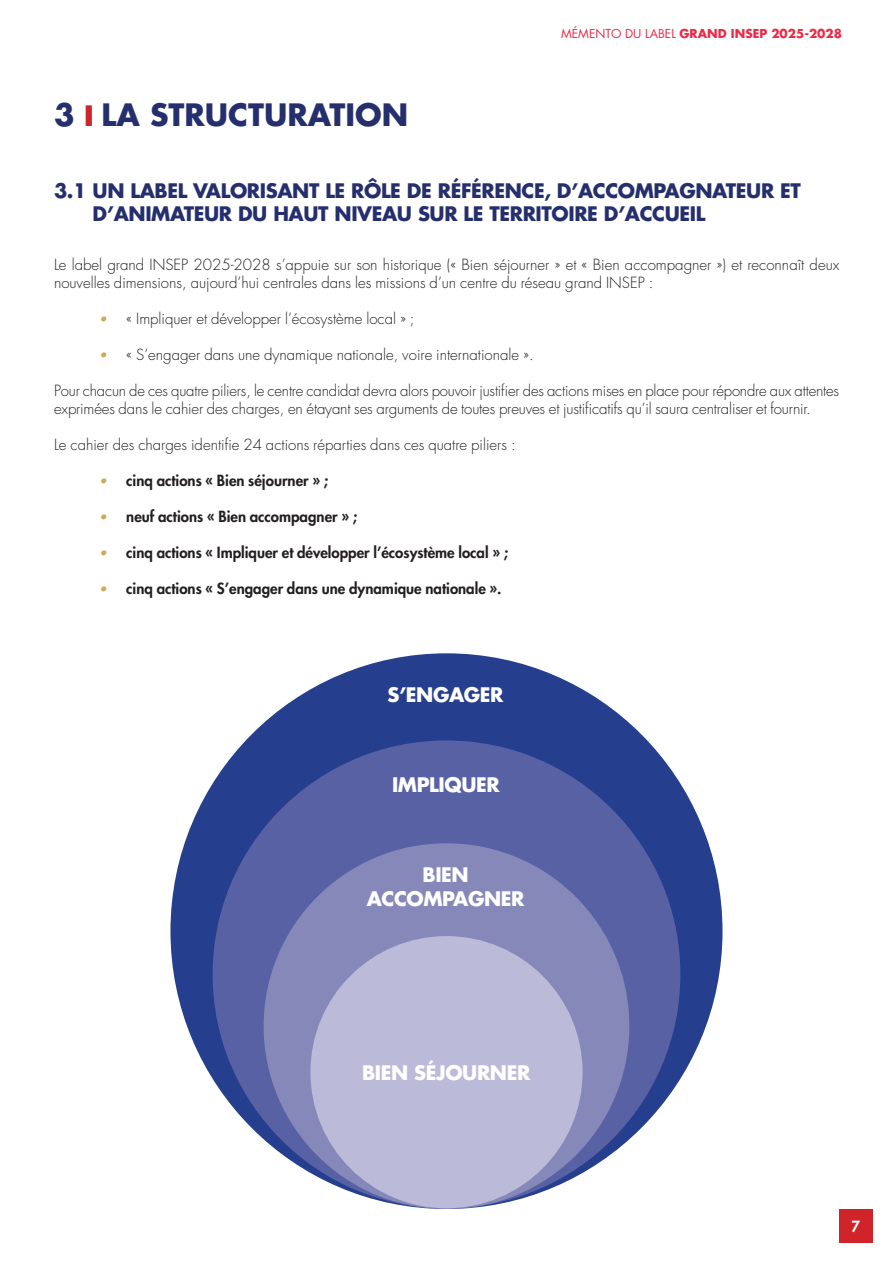
<style>
.page{position:relative;width:893px;height:1263px;background:#fff}
.page>*{position:absolute;margin:0;border:0;box-sizing:border-box;transform-origin:0 0}
.TITRE_NIV_1{font:700 30px "Futura Std";color:#252f6d}
.TITRE_NIV_2{font:700 19.5px/23.4px "Futura Std";letter-spacing:-.02em;color:#252f6d}
.TITRE_NIV_2-2{font:700 19.5px/23.4px "Futura Std";letter-spacing:-.02em;color:#fff;text-align:center}
.TXT_COURANT{font:300 15px/18px "Futura Std";color:#231f20}
.t1{font:800 15px "Futura Std";color:#231f20}
.t2{font:800 15px "Futura Std";color:#fff}
.t3{font:700 12px "Futura Std";color:#ed2a47}
.s1{color:#d1232a}
.s2{font-weight:400}
.s3{font-weight:500;font-style:italic;font-size:13.5px;color:#cca95b}
</style>
<div class="page">
<div style="left:839px;top:1209px;width:34px;height:34px;background:#d1232a"></div>
<div style="left:170px;top:653px;width:552px;height:556px;background:#253f8e;border-radius:50%"></div>
<div style="left:213px;top:740px;width:467px;height:468px;background:#5861a3;border-radius:50%"></div>
<div style="left:264px;top:843px;width:365px;height:366px;background:#8688ba;border-radius:50%"></div>
<div style="left:310px;top:936px;width:273px;height:272px;background:#bbbbd9;border-radius:50%"></div>
<p class="TITRE_NIV_1" style="left:54px;top:95px;width:356px">3 <span class="s1">❙</span> LA STRUCTURATION</p>
<p class="t3" style="left:561px;top:25px;width:282px"><span class="s2">MÉMENTO DU LABEL</span> GRAND INSEP 2025-2028</p>
<p class="TITRE_NIV_2" style="left:93px;top:179px;width:710px;text-indent:-39px">3.1 UN LABEL VALORISANT LE RÔLE DE RÉFÉRENCE, D’ACCOMPAGNATEUR ET<br>D’ANIMATEUR DU HAUT NIVEAU SUR LE TERRITOIRE D’ACCUEIL</p>
<p class="TXT_COURANT" style="left:54px;top:256px;width:787px">Le label grand INSEP 2025-2028 s’appuie sur son historique (« Bien séjourner » et « Bien accompagner ») et reconnaît deux nouvelles dimensions, aujourd’hui centrales dans les missions d’un centre du réseau grand INSEP :</p>
<p class="TXT_COURANT" style="left:99px;top:310px;width:317px"><span class="s3">•</span> « Impliquer et développer l’écosystème local » ;</p>
<p class="TXT_COURANT" style="left:99px;top:346px;width:436px"><span class="s3">•</span> « S’engager dans une dynamique nationale, voire internationale ».</p>
<p class="TXT_COURANT" style="left:54px;top:382px;width:787px">Pour chacun de ces quatre piliers, le centre candidat devra alors pouvoir justifier des actions mises en place pour répondre aux attentes exprimées dans le cahier des charges, en étayant ses arguments de toutes preuves et justificatifs qu’il saura centraliser et fournir.</p>
<p class="TXT_COURANT" style="left:54px;top:436px;width:463px">Le cahier des charges identifie 24 actions réparties dans ces quatre piliers :</p>
<p class="t1" style="left:99px;top:471px;width:230px"><span class="s3">•</span> cinq actions « Bien séjourner » ;</p>
<p class="t1" style="left:99px;top:507px;width:259px"><span class="s3">•</span> neuf actions « Bien accompagner » ;</p>
<p class="t1" style="left:99px;top:543px;width:410px"><span class="s3">•</span> cinq actions « Impliquer et développer l’écosystème local » ;</p>
<p class="t1" style="left:99px;top:579px;width:404px"><span class="s3">•</span> cinq actions « S’engager dans une dynamique nationale ».</p>
<p class="TITRE_NIV_2-2" style="left:387px;top:683px;width:118px">S’ENGAGER</p>
<p class="TITRE_NIV_2-2" style="left:392px;top:773px;width:109px">IMPLIQUER</p>
<p class="TITRE_NIV_2-2" style="left:367px;top:863px;width:159px">BIEN<br>ACCOMPAGNER</p>
<p class="TITRE_NIV_2-2" style="left:362px;top:1061px;width:170px">BIEN SÉJOURNER</p>
<p class="t2" style="left:852px;top:1217px;width:10px">7</p>
</div>
